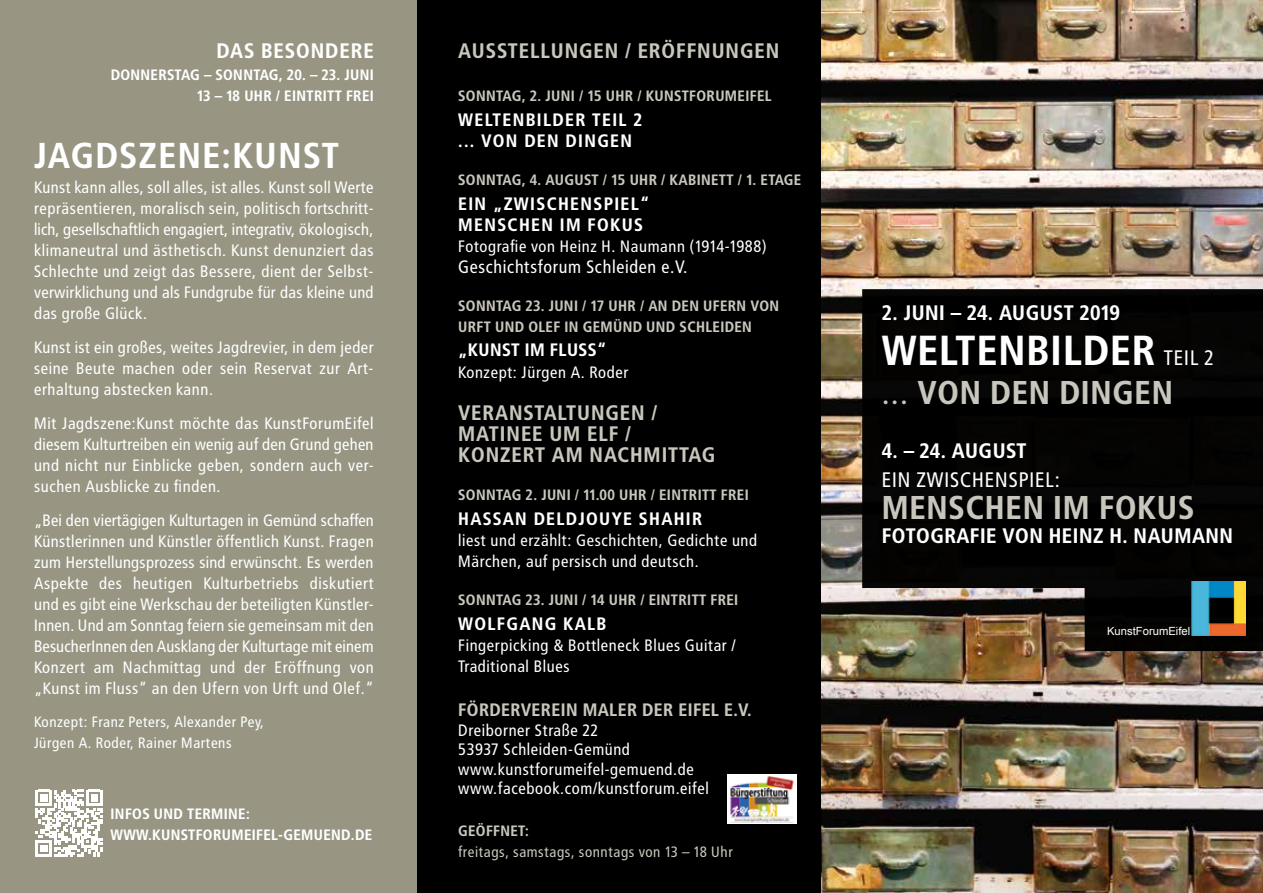
<style>
.page{position:relative;width:1263px;height:893px;background:#fff}
.page>*{position:absolute;margin:0;border:0;box-sizing:border-box;transform-origin:0 0}
.t1{font:700 42px "Transit";color:#fff}
.t2{font:700 36px "Transit";letter-spacing:.02em;color:#fff}
.t3{font:700 33px "Transit";color:#c9c7bd}
.t4{font:700 21px/21px "Transit";letter-spacing:.02em;color:#c9c7bd}
.t5{font:700 21px "Transit";color:#fff}
.t6{font:21px "Transit";color:#fff}
.t7{font:700 21px "Transit";letter-spacing:.02em;color:#fff}
.t8{font:700 18px/21px "Transit";letter-spacing:.05em;color:#fff}
.t9{font:700 18px "Transit";color:#c9c7bd}
.t10{font:18px "Transit";color:#fff}
.t11{font:700 18px "Transit";color:#fff}
.t12{font:16.5px/21px "Transit";color:#fff}
.t13{font:700 15px/21px "Transit";color:#c9c7bd}
.t14{font:700 15px/21px "Transit";color:#fff;text-align:right}
.t15{font:15px/21px "Transit";color:#fff}
.t16{font:15px "Transit";color:#c9c7bd}
.t17{font:11.25px "Arial";color:#fff}
.s1{font-weight:400;font-size:21px}
.s2{font-weight:400}
</style>
<div class="page">
<img style="left:821px;top:0;width:442px;height:893px">
<div style="left:417px;top:0;width:404px;height:893px;background:#000"></div>
<div style="left:0;top:0;width:417px;height:893px;background:#989683"></div>
<svg style="left:862px;top:289px;width:401px;height:362px;background:#0f0d0a"></svg>
<img style="left:727px;top:775px;width:69px;height:49px">
<svg style="left:36px;top:790px;width:66px;height:66px"></svg>
<div style="left:1190px;top:579px;width:70px;height:70px;background:#000"></div>
<img style="left:1190px;top:581px;width:56px;height:54px">
<p class="t7" style="left:217px;top:38px;width:159px">DAS BESONDERE</p>
<p class="t14" style="left:111px;top:64px;width:265px">DONNERSTAG – SONNTAG, 20. – 23. JUNI<br>13 – 18 UHR / EINTRITT FREI</p>
<h2 class="t2" style="left:34px;top:134px;width:307px">JAGDSZENE:KUNST</h2>
<p class="t12" style="left:34px;top:177px;width:342px;text-align:justify">Kunst kann alles, soll alles, ist alles. Kunst soll Werte repräsentieren, moralisch sein, politisch fortschritt&shy;lich, gesellschaftlich engagiert, integrativ, ökologisch, klimaneutral und ästhetisch. Kunst denunziert das Schlechte und zeigt das Bessere, dient der Selbst&shy;verwirklichung und als Fundgrube für das kleine und das große Glück.</p>
<p class="t12" style="left:34px;top:337px;width:342px">Kunst ist ein großes, weites Jagdrevier, in dem jeder seine Beute machen oder sein Reservat zur Art&shy;erhaltung abstecken kann.</p>
<p class="t12" style="left:34px;top:413px;width:342px;text-align:justify">Mit Jagdszene:Kunst möchte das KunstForumEifel diesem Kulturtreiben ein wenig auf den Grund gehen und nicht nur Einblicke geben, sondern auch ver&shy;suchen Ausblicke zu finden.</p>
<p class="t12" style="left:34px;top:509px;width:342px">„Bei den viertägigen Kulturtagen in Gemünd schaffen Künstlerinnen und Künstler öffentlich Kunst. Fragen zum Herstellungsprozess sind erwünscht. Es werden Aspekte des heutigen Kulturbetriebs diskutiert und es gibt eine Werkschau der beteiligten Künstler-Innen. Und am Sonntag feiern sie gemeinsam mit den BesucherInnen den Ausklang der Kulturtage mit einem Konzert am Nachmittag und der Eröffnung von „Kunst im Fluss“ an den Ufern von Urft und Olef.“</p>
<p class="t15" style="left:34px;top:712px;width:232px">Konzept: Franz Peters, Alexander Pey,<br>Jürgen A. Roder, Rainer Martens</p>
<p class="t14" style="left:111px;top:803px;width:263px;text-align:left">INFOS UND TERMINE:<br>WWW.KUNSTFORUMEIFEL-GEMUEND.DE</p>
<p class="t4" style="left:458px;top:40px;width:323px">AUSSTELLUNGEN / ERÖFFNUNGEN</p>
<p class="t13" style="left:458px;top:85px;width:315px">SONNTAG, 2. JUNI / 15 UHR / KUNSTFORUMEIFEL</p>
<p class="t8" style="left:458px;top:109px;width:186px">WELTENBILDER TEIL 2 ... VON DEN DINGEN</p>
<p class="t13" style="left:458px;top:169px;width:345px">SONNTAG, 4. AUGUST / 15 UHR / KABINETT / 1. ETAGE</p>
<p class="t8" style="left:458px;top:193px;width:193px">EIN „ZWISCHENSPIEL“<br>MENSCHEN IM FOKUS</p>
<p class="t12" style="left:458px;top:236px;width:311px">Fotografie von Heinz H. Naumann (1914-1988)</p>
<p class="t10" style="left:458px;top:256px;width:231px">Geschichtsforum Schleiden e.V.</p>
<p class="t13" style="left:458px;top:295px;width:323px">SONNTAG 23. JUNI / 17 UHR / AN DEN UFERN VON<br>URFT UND OLEF IN GEMÜND UND SCHLEIDEN</p>
<p class="t11" style="left:458px;top:339px;width:150px">„KUNST IM FLUSS“</p>
<p class="t12" style="left:458px;top:362px;width:172px">Konzept: Jürgen A. Roder</p>
<p class="t4" style="left:458px;top:402px;width:259px">VERANSTALTUNGEN /<br>MATINEE UM ELF /<br>KONZERT AM NACHMITTAG</p>
<p class="t13" style="left:458px;top:484px;width:292px">SONNTAG 2. JUNI / 11.00 UHR / EINTRITT FREI</p>
<p class="t8" style="left:458px;top:508px;width:246px">HASSAN DELDJOUYE SHAHIR</p>
<p class="t12" style="left:458px;top:530px;width:301px">liest und erzählt: Geschichten, Gedichte und<br>Märchen, auf persisch und deutsch.</p>
<p class="t13" style="left:458px;top:589px;width:282px">SONNTAG 23. JUNI / 14 UHR / EINTRITT FREI</p>
<p class="t8" style="left:458px;top:613px;width:150px">WOLFGANG KALB</p>
<p class="t12" style="left:458px;top:635px;width:280px">Fingerpicking &amp; Bottleneck Blues Guitar /<br>Traditional Blues</p>
<p class="t9" style="left:458px;top:699px;width:295px">FÖRDERVEREIN MALER DER EIFEL E.V.</p>
<p class="t12" style="left:458px;top:720px;width:253px;line-height:19.5px">Dreiborner Straße 22<br>53937 Schleiden-Gemünd www.kunstforumeifel-gemuend.de www.facebook.com/kunstforum.eifel</p>
<p class="t13" style="left:458px;top:820px;width:73px">GEÖFFNET:</p>
<p class="t16" style="left:458px;top:843px;width:277px">freitags, samstags, sonntags von 13 – 18 Uhr</p>
<p class="t5" style="left:882px;top:300px;width:240px">2. JUNI – 24. AUGUST 2019</p>
<h1 class="t1" style="left:882px;top:325px;width:335px">WELTENBILDER <span class="s1">TEIL 2</span></h1>
<h3 class="t3" style="left:882px;top:373px;width:294px"><span class="s2">...</span> VON DEN DINGEN</h3>
<p class="t5" style="left:882px;top:438px;width:147px">4. – 24. AUGUST</p>
<p class="t6" style="left:882px;top:467px;width:180px">EIN ZWISCHENSPIEL:</p>
<h3 class="t3" style="left:882px;top:488px;width:315px">MENSCHEN IM FOKUS</h3>
<p class="t5" style="left:882px;top:523px;width:353px">FOTOGRAFIE VON HEINZ H. NAUMANN</p>
<p class="t17" style="left:1107px;top:624px;width:85px">KunstForumEifel</p>
</div>
